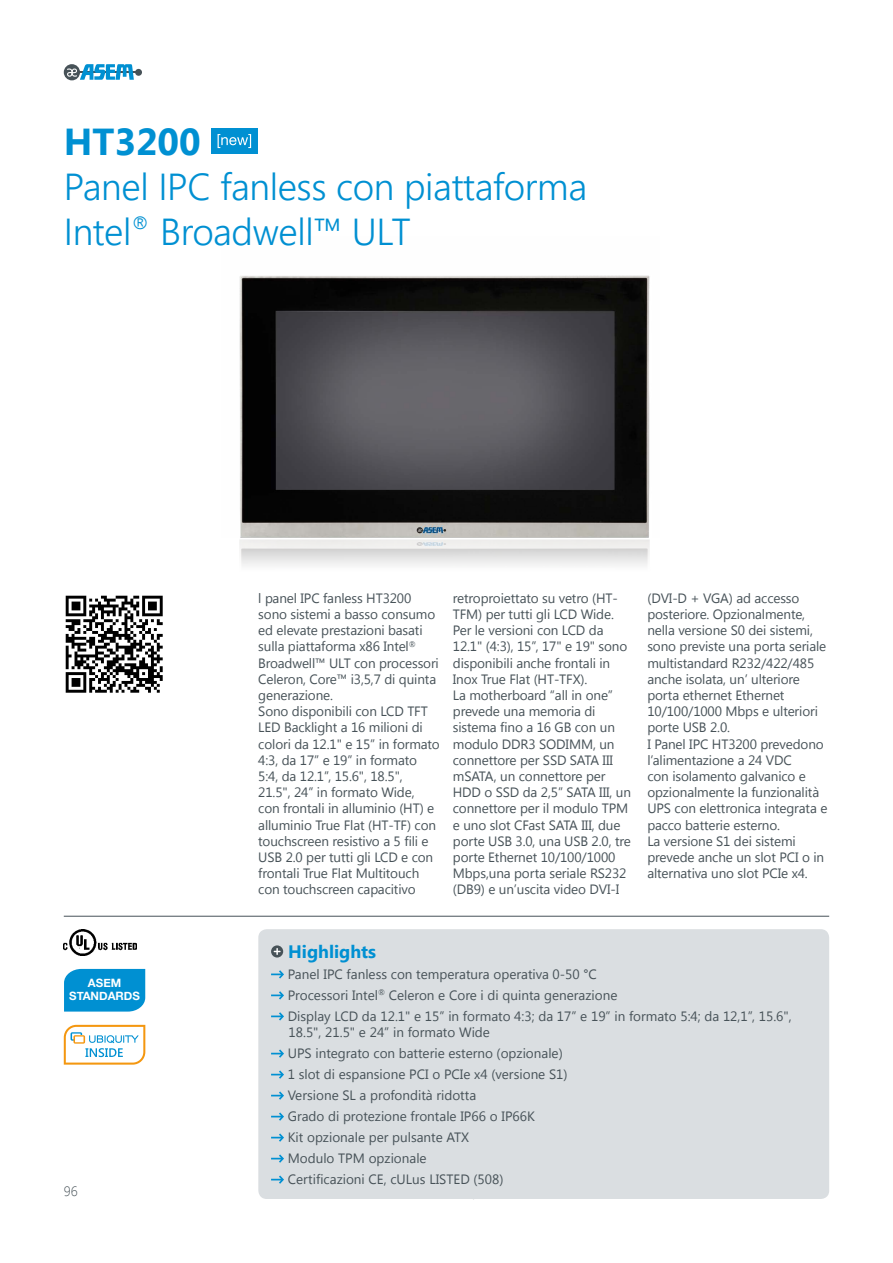
<style>
.page{position:relative;width:893px;height:1263px;background:#fff}
.page>*{position:absolute;margin:0;border:0;box-sizing:border-box;transform-origin:0 0}
.t1{font:300 37.5px/45px "Segoe UI";letter-spacing:-.01em;color:#0090d2}
.t2{font:700 37.5px "Segoe UI";color:#0090d2}
.t3{font:700 18px "Segoe UI";color:#0090d2}
.t4{font:13.5px/16.2px "Segoe UI";letter-spacing:-.01em;color:#475258}
.t5{font:300 13.5px "Segoe UI";color:#475258}
.t6{font:700 11.55px/13.8px "Helvetica Neue";color:#fff;text-align:center}
</style>
<div class="page">
<hr style="left:79px;top:72px;width:58px;height:1px;background:#475258">
<div style="left:135px;top:69px;width:7px;height:7px;background:#475258;border-radius:50%"></div>
<div style="left:64px;top:64px;width:16px;height:16px;background:#475258;border-radius:50%"></div>
<svg style="left:67px;top:64px;width:67px;height:16px"></svg>
<hr style="left:64px;top:916px;width:765px;height:1px;background:#475258">
<div style="left:258px;top:929px;width:571px;height:270px;background:#dadee1;border-radius:9px"></div>
<div style="left:271px;top:945px;width:12px;height:12px;background:#475258;border-radius:50%"></div>
<svg style="left:274px;top:948px;width:7px;height:7px"></svg>
<svg style="left:271px;top:970px;width:13px;height:8px"></svg>
<svg style="left:271px;top:991px;width:13px;height:8px"></svg>
<svg style="left:271px;top:1012px;width:13px;height:8px"></svg>
<svg style="left:271px;top:1049px;width:13px;height:9px"></svg>
<svg style="left:271px;top:1070px;width:13px;height:9px"></svg>
<svg style="left:271px;top:1091px;width:13px;height:9px"></svg>
<svg style="left:271px;top:1112px;width:13px;height:9px"></svg>
<svg style="left:271px;top:1133px;width:13px;height:9px"></svg>
<svg style="left:271px;top:1154px;width:13px;height:9px"></svg>
<svg style="left:271px;top:1175px;width:13px;height:9px"></svg>
<img style="left:64px;top:929px;width:72px;height:27px">
<div style="left:64px;top:969px;width:81px;height:43px;background:#0090d2"></div>
<img style="left:239px;top:275px;width:411px;height:263px">
<img style="left:239px;top:539px;width:411px;height:27px">
<div style="left:211px;top:128px;width:46px;height:26px;background:#0090d2"></div>
<svg style="left:218px;top:134px;width:33px;height:14px"></svg>
<img style="left:65px;top:595px;width:98px;height:98px">
<svg style="left:64px;top:1025px;width:81px;height:40px"></svg>
<h1 class="t2" style="left:64px;top:115px;width:138px">HT3200</h1>
<h1 class="t1" style="left:64px;top:163px;width:525px">Panel IPC fanless con piattaforma<br>Intel<sup>®</sup> Broadwell™ ULT</h1>
<p class="t6" style="left:69px;top:975px;width:72px">ASEM<br>STANDARDS</p>
<p class="t5" style="left:64px;top:1182px;width:15px">96</p>
<p class="t4" style="left:258px;top:589px;width:183px">l panel IPC fanless HT3200 sono sistemi a basso consumo ed elevate prestazioni basati sulla piattaforma x86 Intel<sup>®<br></sup>Broadwell™ ULT con processori<br>Celeron, Core™ i3,5,7 di quinta generazione.<br>Sono disponibili con LCD TFT<br>LED Backlight a 16 milioni di colori da 12.1" e 15” in formato<br>4:3, da 17” e 19” in formato<br>5:4, da 12.1”, 15.6", 18.5",<br>21.5", 24” in formato Wide,<br>con frontali in alluminio (HT) e alluminio True Flat (HT-TF) con touchscreen resistivo a 5 fili e<br>USB 2.0 per tutti gli LCD e con frontali True Flat Multitouch con touchscreen capacitivo</p>
<p class="t4" style="left:453px;top:589px;width:180px">retroproiettato su vetro (HT-<br>TFM) per tutti gli LCD Wide.<br>Per le versioni con LCD da<br>12.1" (4:3), 15”, 17" e 19" sono disponibili anche frontali in<br>Inox True Flat (HT-TFX).<br>La motherboard “all in one” prevede una memoria di sistema fino a 16 GB con un modulo DDR3 SODIMM, un connettore per SSD SATA III mSATA, un connettore per<br>HDD o SSD da 2,5” SATA III, un connettore per il modulo TPM e uno slot CFast SATA III, due porte USB 3.0, una USB 2.0, tre porte Ethernet 10/100/1000<br>Mbps,una porta seriale RS232 (DB9) e un’uscita video DVI-I</p>
<p class="t4" style="left:647px;top:589px;width:181px">(DVI-D + VGA) ad accesso posteriore. Opzionalmente, nella versione S0 dei sistemi, sono previste una porta seriale multistandard R232/422/485 anche isolata, un’ ulteriore porta ethernet Ethernet<br>10/100/1000 Mbps e ulteriori porte USB 2.0.<br>I Panel IPC HT3200 prevedono l’alimentazione a 24 VDC<br>con isolamento galvanico e opzionalmente la funzionalità<br>UPS con elettronica integrata e pacco batterie esterno.<br>La versione S1 dei sistemi prevede anche un slot PCI o in alternativa uno slot PCIe x4.</p>
<h2 class="t3" style="left:288px;top:938px;width:90px">Highlights</h2>
<p class="t4" style="left:288px;top:963px;width:506px;line-height:21px">Panel IPC fanless con temperatura operativa 0-50 °C<br>Processori Intel<sup>®</sup> Celeron e Core i di quinta generazione<br>Display LCD da 12.1" e 15” in formato 4:3; da 17” e 19” in formato 5:4; da 12,1”, 15.6",</p>
<p class="t4" style="left:288px;top:1021px;width:281px;line-height:21px">18.5", 21.5" e 24” in formato Wide<br>UPS integrato con batterie esterno (opzionale)<br>1 slot di espansione PCI o PCIe x4 (versione S1)<br>Versione SL a profondità ridotta<br>Grado di protezione frontale IP66 o IP66K<br>Kit opzionale per pulsante ATX<br>Modulo TPM opzionale<br>Certificazioni CE, cULus LISTED (508)</p>
</div>
